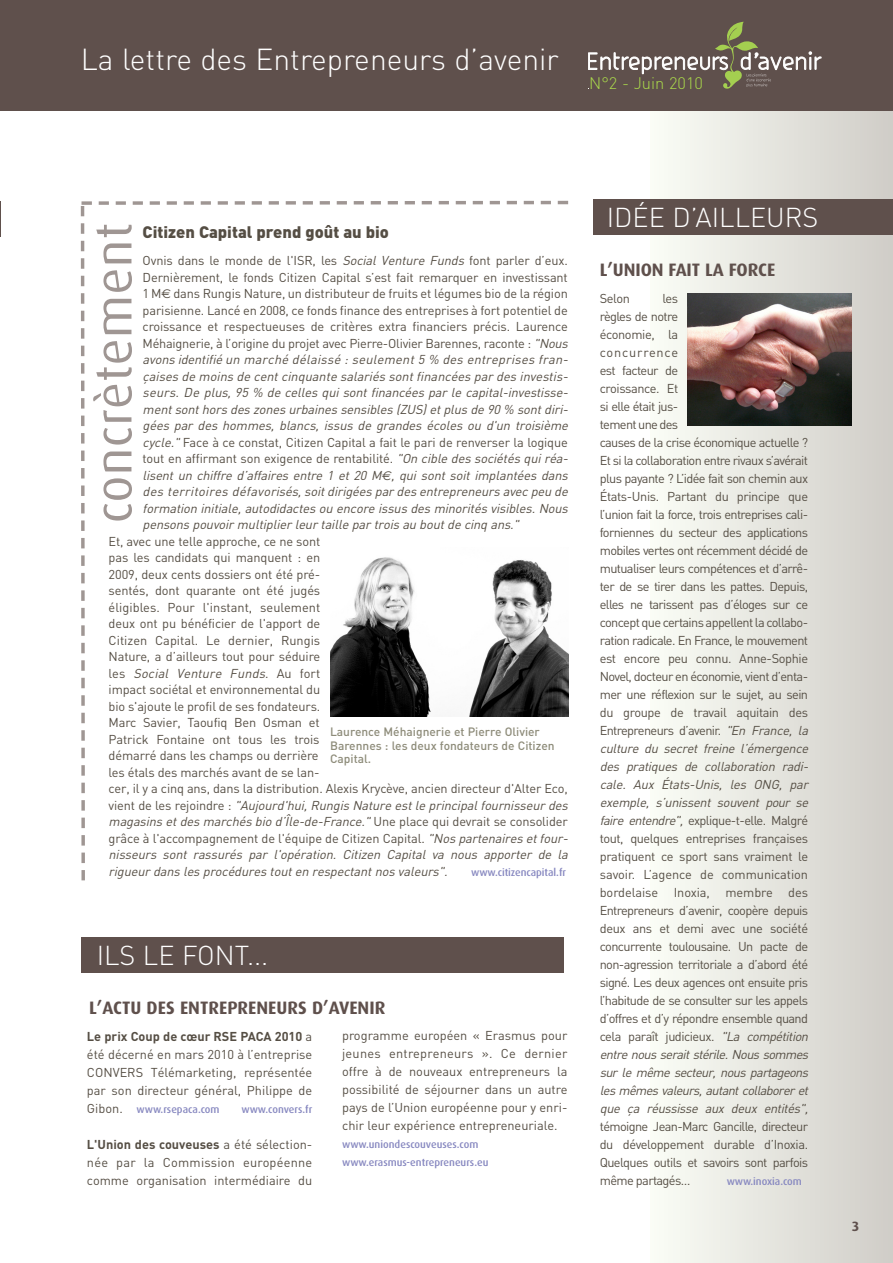
<style>
.page{position:relative;width:893px;height:1263px;background:#fff}
.page>*{position:absolute;margin:0;border:0;box-sizing:border-box;transform-origin:0 0}
.t1{font:51px "Dax";letter-spacing:.015em;color:#9f9693}
.t2{font:300 30px "DIN";color:#fff}
.t3{font:300 27px "DIN";color:#fff}
.t4{font:700 18px "Dax";color:#5f504c}
.t5{font:900 16.5px "DIN";color:#554e44}
.t6{font:300 16.5px "DIN";color:#abdb4b}
.t7{font:700 13.5px "Dax";color:#5f504c}
.t8{font:12.75px/18px "DIN";letter-spacing:-.035em;color:#554e44;text-align:justify}
.t9{font:italic 12.75px/16.5px "DIN";color:#554e44}
.t10{font:12.75px/16.5px "DIN";letter-spacing:-.01em;color:#554e44}
.t11{font:500 12px/13.5px "DIN";color:#8e8c7a}
.t12{font:500 10.5px/18px "Dax";color:#8788c0}
.s1{font-style:normal}
.s2{font-family:"Euro Sans";font-style:normal}
.s3{font-family:"Euro Sans"}
.s4{font-style:italic}
.s5{font-weight:700}
.s6{font-family:"DIN";font-weight:400;font-size:12.75px;color:#554e44}
</style>
<div class="page">
<div style="left:651px;top:0;width:242px;height:1263px;background:linear-gradient(to right,#fbfdf6,#d0cdc8)"></div>
<svg style="left:80px;top:200px;width:488px;height:663px"></svg>
<svg style="left:81px;top:870px;width:4px;height:10px"></svg>
<img style="left:331px;top:548px;width:237px;height:168px">
<div style="left:81px;top:937px;width:482px;height:35px;background:#5f504c"></div>
<div style="left:594px;top:200px;width:299px;height:35px;background:#5f504c"></div>
<img style="left:687px;top:293px;width:165px;height:132px">
<div style="left:0;top:0;width:893px;height:111px;background:#5f504c"></div>
<svg style="left:588px;top:22px;width:233px;height:67px"></svg>
<hr style="left:0;top:201px;width:1px;height:35px;background:#5f504c">
<h2 class="t2" style="left:81px;top:42px;width:479px">La lettre des Entrepreneurs d’avenir</h2>
<p class="t6" style="left:589px;top:74px;width:115px">N°2 - Juin 2010</p>
<h1 class="t1" style="left:91px;top:523px;width:302px;rotate:-90deg">concrètement</h1>
<p class="t5" style="left:143px;top:223px;width:248px">Citizen Capital prend goût au bio</p>
<p class="t9" style="left:143px;top:252px;width:429px"><span class="s1">Ovnis dans le monde de l'ISR, les</span> Social Venture Funds <span class="s1">font parler d’eux.<br>Dernièrement, le fonds Citizen Capital s’est fait remarquer en investissant 1M</span><span class="s2">€</span> <span class="s1">dans Rungis Nature, un distributeur de fruits et légumes bio de la région parisienne. Lancé en 2008, ce fonds finance des entreprises à fort potentiel de croissance et respectueuses de critères extra financiers précis. Laurence Méhaignerie, à l’origine du projet avec Pierre-Olivier Barennes, raconte :</span> "Nous avons identifié un marché délaissé : seulement 5 % des entreprises fran&shy;çaises de moins de cent cinquante salariés sont financées par des investis&shy;seurs. De plus, 95 % de celles qui sont financées par le capital-investisse&shy;ment sont hors des zones urbaines sensibles (ZUS) et plus de 90 % sont diri&shy;gées par des hommes, blancs, issus de grandes écoles ou d'un troisième cycle."<span class="s1">Face à ce constat, Citizen Capital a fait le pari de renverser la logique tout en affirmant son exigence de rentabilité.</span> "Oncibledessociétésquiréa&shy;lisent un chiffre d’affaires entre 1 et 20 M<span class="s3">€</span>, qui sont soit implantées dans des territoires défavorisés, soit dirigées par des entrepreneurs avec peu de formation initiale, autodidactes ou encore issus des minorités visibles. Nous pensons pouvoir multiplier leur taille par trois au bout de cinq ans."</p>
<p class="t10" style="left:109px;top:533px;width:463px">Et, avec une telle approche, ce ne sont<br>pas les candidats qui manquent : en<br>2009, deux cents dossiers ont été pré-<br>sentés, dont quarante ont été jugés<br>éligibles. Pour l'instant, seulement<br>deux ont pu bénéficier de l'apport de<br>Citizen Capital. Le dernier, Rungis<br>Nature, a d’ailleurs tout pour séduire<br>le s <span class="s4">Social Venture Funds</span>. A u fo rt<br>impact sociétal et environnemental du<br>bio s'ajoute le profil de ses fondateurs.<br>Marc Savier, Taoufiq Ben Osman et<br>Patrick Fontaine ont tous les trois<br>démarré dans les champs ou derrière<br>les étals des marchés avant de se lan-<br>cer, il y a cinq ans, dans la distribution. Alexis Krycève, ancien directeur d'Alter Eco, v i e n t d e le s rej o i n d re : <span class="s4">"Aujourd'hui, Rungis Nature est le principal fournisseur des magasinsetdesmarchésbiod’Île-de-France."</span>Une place qui devrait se consolider grâce à l'accompagnement de l'équipe de Citizen Capital. <span class="s4">"Nospartenairesetfour&shy;nisseurs sont rassurés par l'opération. Citizen Capital va nous apporter de la rigueur dans les procédures tout en respectant nos valeurs".</span></p>
<p class="t11" style="left:330px;top:725px;width:226px">Laurence Méhaignerie et Pierre Olivier<br>Barennes : les deux fondateurs de Citizen<br>Capital.</p>
<p class="t12" style="left:471px;top:864px;width:96px">www.citizencapital.fr</p>
<h3 class="t3" style="left:97px;top:939px;width:173px">ILS LE FONT...</h3>
<h3 class="t4" style="left:89px;top:1000px;width:298px">L’ACTU DES ENTREPRENEURS D’AVENIR</h3>
<p class="t8" style="left:87px;top:1027px;width:227px"><span class="s5">Le prix Coup de cœur RSE PACA 2010</span> a été décerné en mars 2010 à l’entreprise CONVERS Télémarketing, représentée par son directeur général, Philippe de</p>
<p class="t12" style="left:87px;top:1101px;width:134px"><span class="s6">Gibon.</span> www.rsepaca.com</p>
<p class="t12" style="left:241px;top:1101px;width:72px">www.convers.fr</p>
<p class="t8" style="left:87px;top:1135px;width:227px"><span class="s5">L'Union des couveuses</span> a été sélection&shy;née par la Commission européenne comme organisation intermédiaire du</p>
<p class="t8" style="left:342px;top:1027px;width:227px">programme européen « Erasmus pour jeunes entrepreneurs ». Ce dernier offre à de nouveaux entrepreneurs la possibilité de séjourner dans un autre pays de l’Union européenne pour y enri&shy;chir leur expérience entrepreneuriale.</p>
<p class="t12" style="left:342px;top:1136px;width:148px">www.uniondescouveuses.com www.erasmus-entrepreneurs.eu</p>
<h3 class="t3" style="left:607px;top:202px;width:213px">IDÉE D’AILLEURS</h3>
<h3 class="t4" style="left:600px;top:262px;width:177px">L’UNION FAIT LA FORCE</h3>
<p class="t8" style="left:600px;top:289px;width:32px">Selon</p>
<p class="t8" style="left:600px;top:289px;width:213px;text-align:left;text-indent:63px">les<br>règles de notre<br>économie, la<br>concurrence<br>est facteur de<br>croissance. Et<br>si elle était jus-<br>tement une des<br>causes de la crise économique actuelle ?<br>Et si la collaboration entre rivaux s’avérait plus payante ? L’idée fait son chemin aux États-Unis. Partant du principe que l’union fait la force, trois entreprises cali&shy;forniennes du secteur des applications mobiles vertes ont récemment décidé de mutualiser leurs compétences et d’arrê&shy;ter de se tirer dans les pattes. Depuis, elles ne tarissent pas d’éloges sur ce concept que certains appellent la collabo&shy;ration radicale. En France, le mouvement est encore peu connu. Anne-Sophie Novel, docteur en économie, vient d’enta&shy;mer une réflexion sur le sujet, au sein du groupe de travail aquitain des Entrepreneurs d’avenir. <span class="s4">"En France, la culture du secret freine l’émergence des pratiques de collaboration radi&shy;cale. Aux États-Unis, les ONG, par exemple, s’unissent souvent pour se faire entendre",</span> explique-t-elle. Malgré tout, quelques entreprises françaises pratiquent ce sport sans vraiment le savoir. L’agence de communication bordelaise Inoxia, membre des Entrepreneurs d’avenir, coopère depuis deux ans et demi avec une société concurrente toulousaine. Un pacte de non-agression territoriale a d’abord été signé. Les deux agences ont ensuite pris l’habitude de se consulter sur les appels d’offres et d’y répondre ensemble quand cela paraît judicieux. <span class="s4">"La compétition entre nous serait stérile. Nous sommes sur le même secteur, nous partageons les mêmes valeurs, autant collaborer et que ça réussisse aux deux entités",</span></p>
<p class="t8" style="left:600px;top:1117px;width:210px">témoigne Jean-Marc Gancille, directeur du développement durable d’Inoxia.<br>Quelques outils et savoirs sont parfois même partagés…</p>
<p class="t12" style="left:727px;top:1173px;width:77px">www.inoxia.com</p>
<p class="t7" style="left:852px;top:1220px;width:9px">3</p>
</div>
